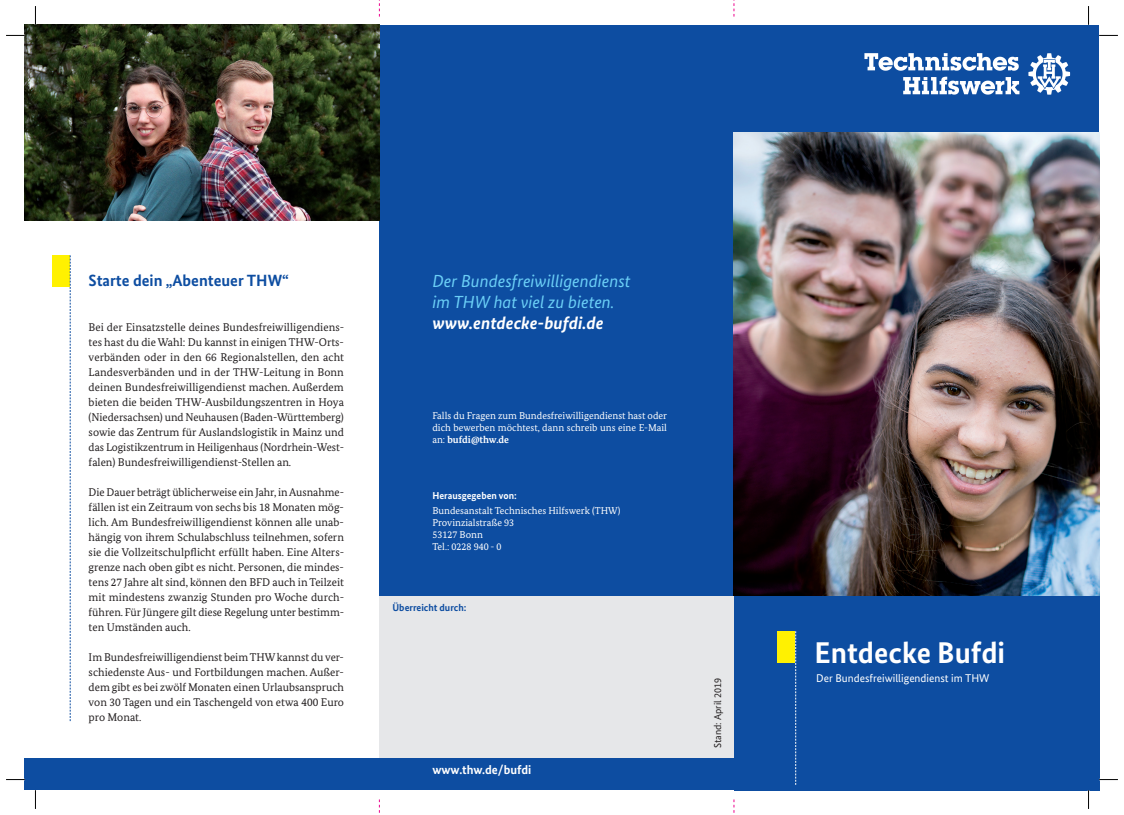
<style>
.page{position:relative;width:1124px;height:815px;background:#fff}
.page>*{position:absolute;margin:0;border:0;box-sizing:border-box;transform-origin:0 0}
.t1{font:700 30px "Bundes Sans";color:#fff}
.t2{font:italic 17.5px/21px "Bundes Sans";color:#6bcff6}
.t3{font:italic 700 17.5px "Bundes Sans";color:#fff}
.t4{font:700 16.25px "Bundes Sans";color:#0d4da1}
.t5{font:700 12.5px "Bundes Sans";color:#fff}
.t6{font:11.25px/15px "Bundes Serif";color:#231f20;text-align:justify}
.t7{font:11.25px "Bundes Sans";color:#fff}
.t8{font:10px/12px "Bundes Serif";color:#fff}
.t9{font:700 10px "Bundes Sans";color:#fff}
.t10{font:700 10px "Bundes Sans";color:#0d4da1}
.t11{font:10px "Bundes Sans";color:#231f20}
.s1{font-weight:700}
</style>
<div class="page">
<div style="left:379px;top:596px;width:354px;height:184px;background:#e6e7e9"></div>
<div style="left:25px;top:758px;width:1073px;height:32px;background:#0d4da1"></div>
<div style="left:379px;top:25px;width:719px;height:571px;background:#0d4da1"></div>
<svg style="left:903px;top:77px;width:116px;height:18px"></svg>
<svg style="left:864px;top:53px;width:154px;height:18px"></svg>
<svg style="left:1028px;top:53px;width:41px;height:42px"></svg>
<div style="left:733px;top:136px;width:365px;height:654px;background:#0d4da1"></div>
<div style="left:777px;top:631px;width:18px;height:32px;background:#fff101"></div>
<svg style="left:795px;top:631px;width:1px;height:154px"></svg>
<img style="left:25px;top:25px;width:354px;height:195px">
<div style="left:52px;top:255px;width:18px;height:32px;background:#fff101"></div>
<svg style="left:70px;top:255px;width:1px;height:466px"></svg>
<img style="left:733px;top:132px;width:365px;height:464px">
<svg style="left:379px;top:0;width:1px;height:17px"></svg>
<svg style="left:733px;top:0;width:1px;height:17px"></svg>
<svg style="left:6px;top:35px;width:19px;height:1px"></svg>
<svg style="left:1098px;top:35px;width:19px;height:1px"></svg>
<svg style="left:6px;top:779px;width:19px;height:1px"></svg>
<svg style="left:1098px;top:779px;width:19px;height:1px"></svg>
<svg style="left:35px;top:6px;width:1px;height:19px"></svg>
<svg style="left:35px;top:790px;width:1px;height:19px"></svg>
<svg style="left:1088px;top:6px;width:1px;height:19px"></svg>
<svg style="left:1087px;top:790px;width:2px;height:19px"></svg>
<h3 class="t4" style="left:89px;top:270px;width:202px">Starte dein „Abenteuer THW“</h3>
<p class="t6" style="left:89px;top:319px;width:257px">Bei der Einsatzstelle deines Bundesfreiwilligendiens&shy;tes hast du die Wahl: Du kannst in einigen THW-Orts&shy;verbänden oder in den 66 Regionalstellen, den acht Landesverbänden und in der THW-Leitung in Bonn deinen Bundesfreiwilligendienst machen. Außerdem bieten die beiden THW-Ausbildungszentren in Hoya (Niedersachsen) und Neuhausen (Baden-Württemberg) sowie das Zentrum für Auslandslogistik in Mainz und das Logistikzentrum in Heiligenhaus (Nordrhein-West&shy;falen) Bundesfreiwilligendienst-Stellen an.</p>
<p class="t6" style="left:89px;top:484px;width:257px">Die Dauer beträgt üblicherweise ein Jahr, in Ausnahme&shy;fällen ist ein Zeitraum von sechs bis 18 Monaten mög&shy;lich. Am Bundesfreiwilligendienst können alle unab&shy;hängig von ihrem Schulabschluss teilnehmen, sofern sie die Vollzeitschulpflicht erfüllt haben. Eine Alters&shy;grenze nach oben gibt es nicht. Personen, die mindes&shy;tens 27 Jahre alt sind, können den BFD auch in Teilzeit mit mindestens zwanzig Stunden pro Woche durch&shy;führen. Für Jüngere gilt diese Regelung unter bestimm&shy;ten Umständen auch.</p>
<p class="t6" style="left:89px;top:649px;width:257px">Im Bundesfreiwilligendienst beim THW kannst du ver&shy;schiedenste Aus- und Fortbildungen machen. Außer&shy;dem gibt es bei zwölf Monaten einen Urlaubsanspruch von 30 Tagen und ein Taschengeld von etwa 400 Euro pro Monat.</p>
<h2 class="t2" style="left:432px;top:270px;width:199px">Der Bundesfreiwilligendienst im THW hat viel zu bieten.</h2>
<h2 class="t3" style="left:432px;top:312px;width:173px">www.entdecke-bufdi.de</h2>
<p class="t8" style="left:432px;top:409px;width:236px;text-align:justify">Falls du Fragen zum Bundesfreiwilligendienst hast oder dich bewerben möchtest, dann schreib uns eine E-Mail an: <span class="s1">bufdi@thw.de</span></p>
<p class="t9" style="left:432px;top:489px;width:86px">Herausgegeben von:</p>
<p class="t8" style="left:432px;top:505px;width:189px">Bundesanstalt Technisches Hilfswerk (THW)<br>Provinzialstraße 93<br>53127 Bonn<br>Tel.: 0228 940 - 0</p>
<p class="t10" style="left:392px;top:601px;width:75px">Überreicht durch:</p>
<p class="t5" style="left:432px;top:762px;width:100px">www.thw.de/bufdi</p>
<p class="t11" style="left:711px;top:748px;width:71px;rotate:-90deg">Stand: April 2019</p>
<h1 class="t1" style="left:814px;top:634px;width:192px">Entdecke Bufdi</h1>
<p class="t7" style="left:816px;top:672px;width:175px">Der Bundesfreiwilligendienst im THW</p>
</div>
